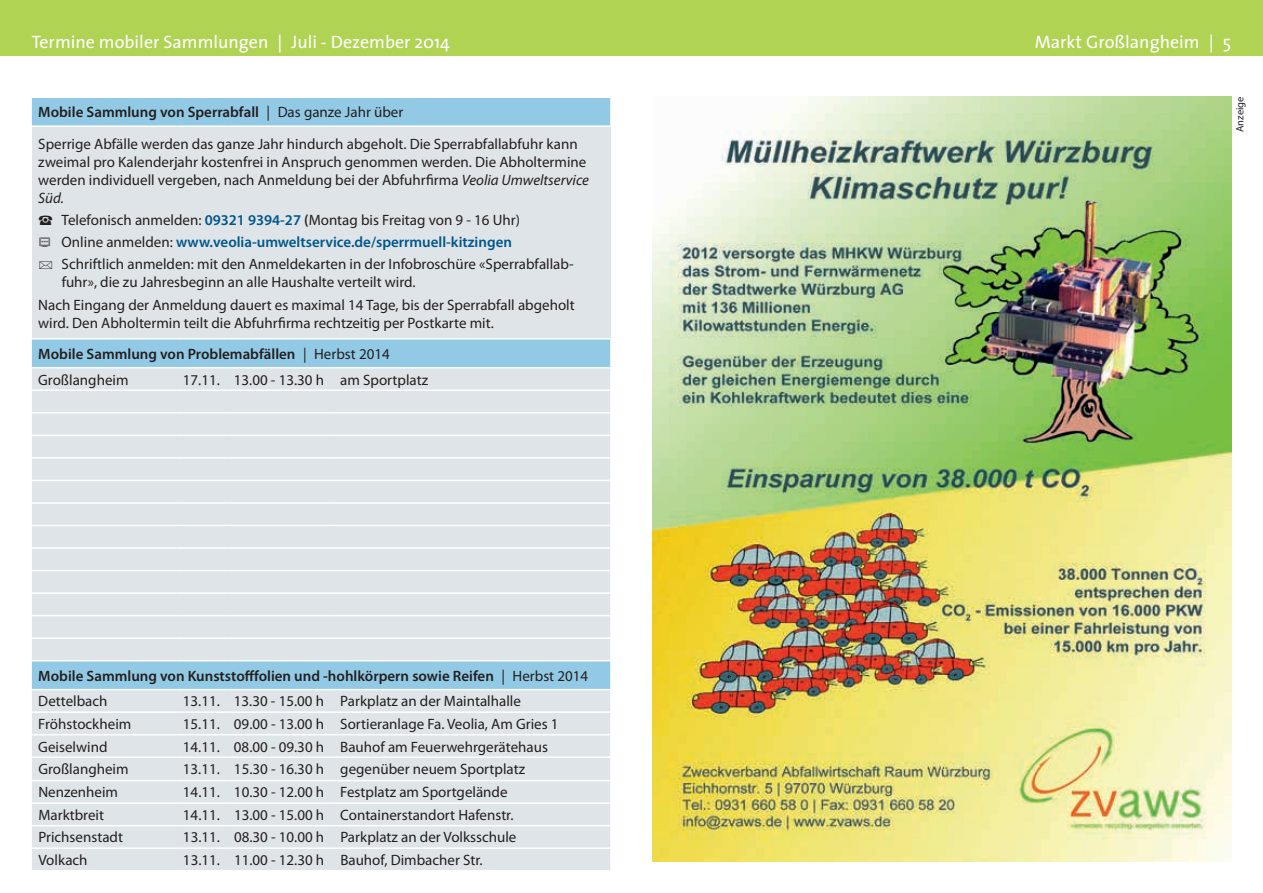
<style>
.page{position:relative;width:1263px;height:893px;background:#fff}
.page>*{position:absolute;margin:0;border:0;box-sizing:border-box;transform-origin:0 0}
.t1{font:18px "The Sans";color:#fff}
.t2{font:15px/22.2px "Myriad Pro";color:#231f20}
.t3{font:600 15px/25.7px "Myriad Pro";color:#231f20}
.t4{font:10.5px "Myriad Pro";color:#231f20}
.s1{font-weight:600}
.s2{font-style:italic}
.s3{font-family:"European Pi Three"}
.s4{font-weight:600;color:#005789}
.s5{font-weight:400}
</style>
<div class="page">
<img style="left:653px;top:97px;width:578px;height:765px">
<div style="left:0;top:0;width:1263px;height:55px;background:#b0d354"></div>
<div style="left:32px;top:98px;width:578px;height:269px;background:#92cae5"></div>
<div style="left:32px;top:126px;width:578px;height:213px;background:#dfe4e8"></div>
<svg style="left:32px;top:368px;width:578px;height:502px;background:#dae2e8"></svg>
<hr style="left:32px;top:711px;width:144px;height:2px;background:#fff">
<hr style="left:176px;top:711px;width:51px;height:2px;background:#fff">
<hr style="left:227px;top:711px;width:107px;height:2px;background:#fff">
<hr style="left:334px;top:711px;width:276px;height:2px;background:#fff">
<hr style="left:32px;top:734px;width:144px;height:1px;background:#fff">
<hr style="left:176px;top:734px;width:51px;height:1px;background:#fff">
<hr style="left:227px;top:734px;width:107px;height:1px;background:#fff">
<hr style="left:334px;top:734px;width:276px;height:1px;background:#fff">
<hr style="left:32px;top:756px;width:144px;height:2px;background:#fff">
<hr style="left:176px;top:756px;width:51px;height:2px;background:#fff">
<hr style="left:227px;top:756px;width:107px;height:2px;background:#fff">
<hr style="left:334px;top:756px;width:276px;height:2px;background:#fff">
<hr style="left:32px;top:780px;width:144px;height:1px;background:#fff">
<hr style="left:176px;top:780px;width:51px;height:1px;background:#fff">
<hr style="left:227px;top:780px;width:107px;height:1px;background:#fff">
<hr style="left:334px;top:780px;width:276px;height:1px;background:#fff">
<hr style="left:32px;top:802px;width:144px;height:2px;background:#fff">
<hr style="left:176px;top:802px;width:51px;height:2px;background:#fff">
<hr style="left:227px;top:802px;width:107px;height:2px;background:#fff">
<hr style="left:334px;top:802px;width:276px;height:2px;background:#fff">
<hr style="left:32px;top:825px;width:144px;height:1px;background:#fff">
<hr style="left:176px;top:825px;width:51px;height:1px;background:#fff">
<hr style="left:227px;top:825px;width:107px;height:1px;background:#fff">
<hr style="left:334px;top:825px;width:276px;height:1px;background:#fff">
<hr style="left:32px;top:847px;width:144px;height:2px;background:#fff">
<hr style="left:176px;top:847px;width:51px;height:2px;background:#fff">
<hr style="left:227px;top:847px;width:107px;height:2px;background:#fff">
<hr style="left:334px;top:847px;width:276px;height:2px;background:#fff">
<hr style="left:32px;top:389px;width:144px;height:2px;background:#fff">
<hr style="left:176px;top:389px;width:51px;height:2px;background:#fff">
<hr style="left:227px;top:389px;width:107px;height:2px;background:#fff">
<hr style="left:334px;top:389px;width:276px;height:2px;background:#fff">
<hr style="left:32px;top:412px;width:144px;height:2px;background:#fff">
<hr style="left:176px;top:412px;width:51px;height:2px;background:#fff">
<hr style="left:227px;top:412px;width:107px;height:2px;background:#fff">
<hr style="left:334px;top:412px;width:276px;height:2px;background:#fff">
<hr style="left:32px;top:435px;width:144px;height:1px;background:#fff">
<hr style="left:176px;top:435px;width:51px;height:1px;background:#fff">
<hr style="left:227px;top:435px;width:107px;height:1px;background:#fff">
<hr style="left:334px;top:435px;width:276px;height:1px;background:#fff">
<hr style="left:32px;top:457px;width:144px;height:2px;background:#fff">
<hr style="left:176px;top:457px;width:51px;height:2px;background:#fff">
<hr style="left:227px;top:457px;width:107px;height:2px;background:#fff">
<hr style="left:334px;top:457px;width:276px;height:2px;background:#fff">
<hr style="left:32px;top:480px;width:144px;height:1px;background:#fff">
<hr style="left:176px;top:480px;width:51px;height:1px;background:#fff">
<hr style="left:227px;top:480px;width:107px;height:1px;background:#fff">
<hr style="left:334px;top:480px;width:276px;height:1px;background:#fff">
<hr style="left:32px;top:502px;width:144px;height:2px;background:#fff">
<hr style="left:176px;top:502px;width:51px;height:2px;background:#fff">
<hr style="left:227px;top:502px;width:107px;height:2px;background:#fff">
<hr style="left:334px;top:502px;width:276px;height:2px;background:#fff">
<hr style="left:32px;top:525px;width:144px;height:1px;background:#fff">
<hr style="left:176px;top:525px;width:51px;height:1px;background:#fff">
<hr style="left:227px;top:525px;width:107px;height:1px;background:#fff">
<hr style="left:334px;top:525px;width:276px;height:1px;background:#fff">
<hr style="left:32px;top:547px;width:144px;height:2px;background:#fff">
<hr style="left:176px;top:547px;width:51px;height:2px;background:#fff">
<hr style="left:227px;top:547px;width:107px;height:2px;background:#fff">
<hr style="left:334px;top:547px;width:276px;height:2px;background:#fff">
<hr style="left:32px;top:570px;width:144px;height:1px;background:#fff">
<hr style="left:176px;top:570px;width:51px;height:1px;background:#fff">
<hr style="left:227px;top:570px;width:107px;height:1px;background:#fff">
<hr style="left:334px;top:570px;width:276px;height:1px;background:#fff">
<hr style="left:32px;top:592px;width:144px;height:2px;background:#fff">
<hr style="left:176px;top:592px;width:51px;height:2px;background:#fff">
<hr style="left:227px;top:592px;width:107px;height:2px;background:#fff">
<hr style="left:334px;top:592px;width:276px;height:2px;background:#fff">
<hr style="left:32px;top:615px;width:144px;height:1px;background:#fff">
<hr style="left:176px;top:615px;width:51px;height:1px;background:#fff">
<hr style="left:227px;top:615px;width:107px;height:1px;background:#fff">
<hr style="left:334px;top:615px;width:276px;height:1px;background:#fff">
<hr style="left:32px;top:637px;width:144px;height:2px;background:#fff">
<hr style="left:176px;top:637px;width:51px;height:2px;background:#fff">
<hr style="left:227px;top:637px;width:107px;height:2px;background:#fff">
<hr style="left:334px;top:637px;width:276px;height:2px;background:#fff">
<hr style="left:32px;top:660px;width:144px;height:1px;background:#fff">
<hr style="left:176px;top:660px;width:51px;height:1px;background:#fff">
<hr style="left:227px;top:660px;width:107px;height:1px;background:#fff">
<hr style="left:334px;top:660px;width:276px;height:1px;background:#fff">
<hr style="left:32px;top:689px;width:144px;height:1px;background:#fff">
<hr style="left:176px;top:689px;width:51px;height:1px;background:#fff">
<hr style="left:227px;top:689px;width:107px;height:1px;background:#fff">
<hr style="left:334px;top:689px;width:276px;height:1px;background:#fff">
<hr style="left:32px;top:125px;width:144px;height:2px;background:#fff">
<hr style="left:176px;top:125px;width:51px;height:2px;background:#fff">
<hr style="left:227px;top:125px;width:107px;height:2px;background:#fff">
<hr style="left:334px;top:125px;width:276px;height:2px;background:#fff">
<hr style="left:32px;top:338px;width:144px;height:2px;background:#fff">
<hr style="left:176px;top:338px;width:51px;height:2px;background:#fff">
<hr style="left:227px;top:338px;width:107px;height:2px;background:#fff">
<hr style="left:334px;top:338px;width:276px;height:2px;background:#fff">
<p class="t1" style="left:32px;top:30px;width:420px">Termine mobiler Sammlungen | Juli - Dezember 2014</p>
<p class="t1" style="left:1035px;top:30px;width:198px">Markt Großlangheim | 5</p>
<p class="t2" style="left:38px;top:96px;width:541px;line-height:31.2px"><span class="s1">Mobile Sammlung von Sperrabfall</span> | Das ganze Jahr über<br>Sperrige Abfälle werden das ganze Jahr hindurch abgeholt. Die Sperrabfallabfuhr kann</p>
<p class="t2" style="left:38px;top:152px;width:552px;line-height:18px">zweimal pro Kalenderjahr kostenfrei in Anspruch genommen werden. Die Abholtermine werden individuell vergeben, nach Anmeldung bei der Abfuhrfirma <span class="s2">Veolia Umweltservice<br>Süd.</span></p>
<p class="t2" style="left:62px;top:208px;width:514px;text-indent:-23px"><span class="s3">S</span> Telefonisch anmelden: <span class="s4">09321 9394-27</span> <span class="s1">(</span>Montag bis Freitag von 9 - 16 Uhr)<br>Online anmelden: <span class="s4">www.veolia-umweltservice.de/sperrmuell-kitzingen<br></span>Schriftlich anmelden: mit den Anmeldekarten in der Infobroschüre «Sperrabfallab-</p>
<p class="t2" style="left:38px;top:271px;width:538px;text-indent:23px">fuhr», die zu Jahresbeginn an alle Haushalte verteilt wird.<br>Nach Eingang der Anmeldung dauert es maximal 14 Tage, bis der Sperrabfall abgeholt</p>
<p class="t2" style="left:38px;top:307px;width:457px;line-height:31.2px">wird. Den Abholtermin teilt die Abfuhrfirma rechtzeitig per Postkarte mit.<br><span class="s1">Mobile Sammlung von Problemabfällen</span> | Herbst 2014</p>
<p class="t2" style="left:38px;top:368px;width:92px">Großlangheim</p>
<p class="t2" style="left:183px;top:368px;width:247px">17.11. 13.00 - 13.30 h am Sportplatz</p>
<p class="t3" style="left:38px;top:662px;width:551px">Mobile Sammlung von Kunststofffolien und -hohlkörpern sowie Reifen <span class="s5">| Herbst 2014<br>Dettelbach</span></p>
<p class="t2" style="left:183px;top:690px;width:340px">13.11. 13.30 - 15.00 h Parkplatz an der Maintalhalle</p>
<p class="t2" style="left:38px;top:713px;width:95px">Fröhstockheim</p>
<p class="t2" style="left:183px;top:713px;width:377px">15.11. 09.00 - 13.00 h Sortieranlage Fa. Veolia, Am Gries 1</p>
<p class="t2" style="left:38px;top:735px;width:71px">Geiselwind</p>
<p class="t2" style="left:183px;top:735px;width:366px">14.11. 08.00 - 09.30 h Bauhof am Feuerwehrgerätehaus</p>
<p class="t2" style="left:38px;top:758px;width:92px">Großlangheim</p>
<p class="t2" style="left:183px;top:758px;width:344px">13.11. 15.30 - 16.30 h gegenüber neuem Sportplatz</p>
<p class="t2" style="left:38px;top:781px;width:81px">Nenzenheim</p>
<p class="t2" style="left:183px;top:781px;width:326px">14.11. 10.30 - 12.00 h Festplatz am Sportgelände</p>
<p class="t2" style="left:38px;top:804px;width:67px">Marktbreit</p>
<p class="t2" style="left:183px;top:804px;width:332px">14.11. 13.00 - 15.00 h Containerstandort Hafenstr.</p>
<p class="t2" style="left:38px;top:826px;width:86px">Prichsenstadt</p>
<p class="t2" style="left:183px;top:826px;width:335px">13.11. 08.30 - 10.00 h Parkplatz an der Volksschule</p>
<p class="t2" style="left:38px;top:849px;width:51px">Volkach</p>
<p class="t2" style="left:183px;top:849px;width:301px">13.11. 11.00 - 12.30 h Bauhof, Dimbacher Str.</p>
<p class="t4" style="left:1233px;top:132px;width:37px;rotate:-90deg">Anzeige</p>
</div>
